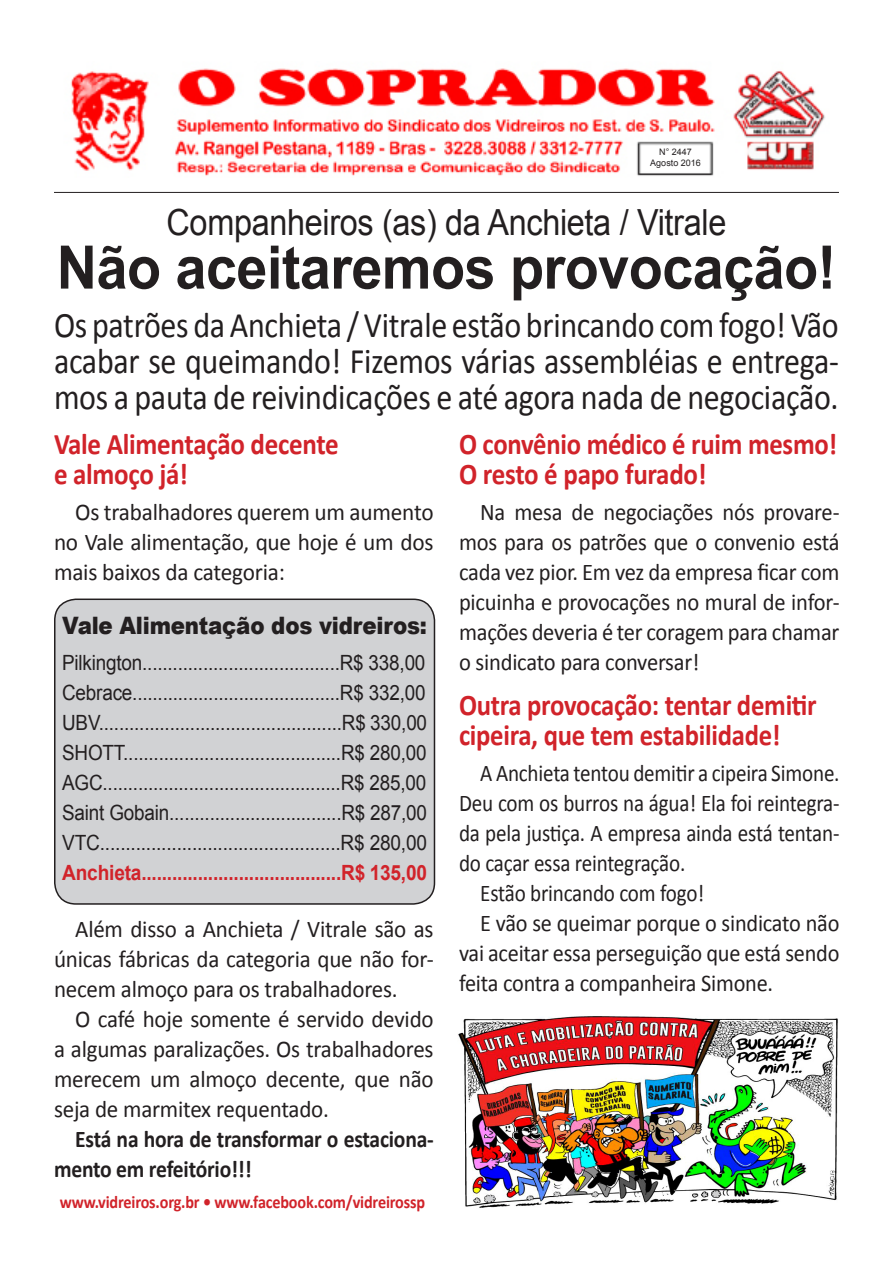
<style>
.page{position:relative;width:893px;height:1263px;background:#fff}
.page>*{position:absolute;margin:0;border:0;box-sizing:border-box;transform-origin:0 0}
.t1{font:700 60px "Arial";letter-spacing:-.01em;color:#231f20;scale:.93 1}
.t2{font:36px/36px "Calibri";letter-spacing:-.01em;color:#231f20;text-align:justify;scale:.89 1}
.t3{font:36px "Arial";letter-spacing:-.01em;color:#231f20;scale:.9 1}
.t4{font:700 30px/30px "Calibri";letter-spacing:-.01em;color:#d1232a;scale:.89 1}
.t5{font:700 30px/30px "Calibri";letter-spacing:-.01em;color:#d1232a;scale:.9 1}
.t6{font:24px/30px "Calibri";letter-spacing:-.01em;color:#231f20;text-align:justify;scale:.96 1}
.t7{font:24px/30px "Calibri";letter-spacing:-.01em;color:#231f20;text-align:justify;scale:.94 1}
.t8{font:24px/30px "Calibri";letter-spacing:-.01em;color:#231f20;text-align:justify;scale:.88 1}
.t9{font:24px/30px "Calibri";letter-spacing:-.01em;color:#231f20;text-align:justify;scale:.93 1}
.t10{font:24px/30px "Calibri";letter-spacing:-.01em;color:#231f20;text-align:justify}
.t11{font:700 24px/30px "Calibri";letter-spacing:-.01em;color:#231f20;scale:.9 1}
.t12{font:900 24px "Arial";letter-spacing:-.01em;color:#231f20;scale:.89 1}
.t13{font:21px "Arial";letter-spacing:-.01em;color:#231f20;scale:.9 1}
.t14{font:21px "Arial";letter-spacing:-.01em;color:#231f20;scale:.91 1}
.t15{font:700 21px "Arial";letter-spacing:-.01em;color:#d1232a;scale:.91 1}
.t16{font:700 18px "Calibri";letter-spacing:-.01em;color:#d1232a;scale:.9 1}
.t17{font:9px "Arial";color:#231f20}
</style>
<div class="page">
<img style="left:71px;top:68px;width:754px;height:108px">
<hr style="left:54px;top:192px;width:785px;height:1px;background:#231f20">
<div style="left:55px;top:599px;width:379px;height:305px;background:#d1d2d4;border-radius:21px"></div>
<div style="left:54px;top:598px;width:381px;height:307px;border:2px solid #231f20;border-radius:21px"></div>
<img style="left:458px;top:1016px;width:380px;height:192px">
<hr style="left:647px;top:147px;width:53px;height:4px;background:#fff">
<div style="left:649px;top:149px;width:53px;height:21px;background:#fff"></div>
<p class="t17" style="left:659px;top:146px;width:34px">N° 2447</p>
<p class="t17" style="left:650px;top:157px;width:52px">Agosto 2016</p>
<p class="t3" style="left:167px;top:198px;width:623px">Companheiros (as) da Anchieta / Vitrale</p>
<p class="t1" style="left:57px;top:227px;width:840px">Não aceitaremos provocação!</p>
<p class="t2" style="left:54px;top:308px;width:883px">Os patrões da Anchieta / Vitrale estão brincando com fogo! Vão acabar se queimando! Fizemos várias assembléias e entrega&shy;mos a pauta de reivindicações e até agora nada de negociação.</p>
<p class="t5" style="left:54px;top:429px;width:318px">Vale Alimentação decente e almoço já!</p>
<p class="t10" style="left:54px;top:497px;width:381px;text-indent:21px">Os trabalhadores querem um aumento no Vale alimentação, que hoje é um dos mais baixos da categoria:</p>
<p class="t12" style="left:62px;top:608px;width:411px">Vale Alimentação dos vidreiros:</p>
<p class="t13" style="left:62px;top:649px;width:405px">Pilkington.......................................R$ 338,00</p>
<p class="t13" style="left:62px;top:679px;width:405px">Cebrace.........................................R$ 332,00</p>
<p class="t13" style="left:62px;top:709px;width:407px">UBV................................................R$ 330,00</p>
<p class="t13" style="left:62px;top:739px;width:407px">SHOTT...........................................R$ 280,00</p>
<p class="t13" style="left:62px;top:769px;width:406px">AGC...............................................R$ 285,00</p>
<p class="t13" style="left:62px;top:799px;width:407px">Saint Gobain..................................R$ 287,00</p>
<p class="t14" style="left:62px;top:829px;width:403px">VTC...............................................R$ 280,00</p>
<p class="t15" style="left:62px;top:859px;width:403px">Anchieta.......................................R$ 135,00</p>
<p class="t6" style="left:54px;top:914px;width:397px;text-indent:21px">Além disso a Anchieta / Vitrale são as únicas fábricas da categoria que não for&shy;necem almoço para os trabalhadores.</p>
<p class="t6" style="left:54px;top:1004px;width:397px;text-indent:21px">O café hoje somente é servido devido a algumas paralizações. Os trabalhadores merecem um almoço decente, que não seja de marmitex requentado.</p>
<p class="t11" style="left:54px;top:1123px;width:423px;text-indent:21px">Está na hora de transformar o estaciona&shy;mento em refeitório!!!</p>
<p class="t16" style="left:60px;top:1190px;width:407px">www.vidreiros.org.br • www.facebook.com/vidreirossp</p>
<p class="t4" style="left:459px;top:429px;width:426px">O convênio médico é ruim mesmo!<br>O resto é papo furado!</p>
<p class="t7" style="left:459px;top:497px;width:406px;text-indent:21px">Na mesa de negociações nós provare&shy;mos para os patrões que o convenio está cada vez pior. Em vez da empresa ficar com picuinha e provocações no mural de infor&shy;mações deveria é ter coragem para chamar o sindicato para conversar!</p>
<p class="t4" style="left:459px;top:690px;width:403px">Outra provocação: tentar demitir cipeira, que tem estabilidade!</p>
<p class="t8" style="left:459px;top:758px;width:434px;text-indent:21px">A Anchieta tentou demitir a cipeira Simone.<br>Deu com os burros na água! Ela foi reintegra&shy;da pela justiça. A empresa ainda está tentan&shy;do caçar essa reintegração.</p>
<p class="t8" style="left:480px;top:878px;width:256px">Estão brincando com fogo!</p>
<p class="t9" style="left:459px;top:908px;width:411px;text-indent:21px">E vão se queimar porque o sindicato não vai aceitar essa perseguição que está sendo feita contra a companheira Simone.</p>
</div>
